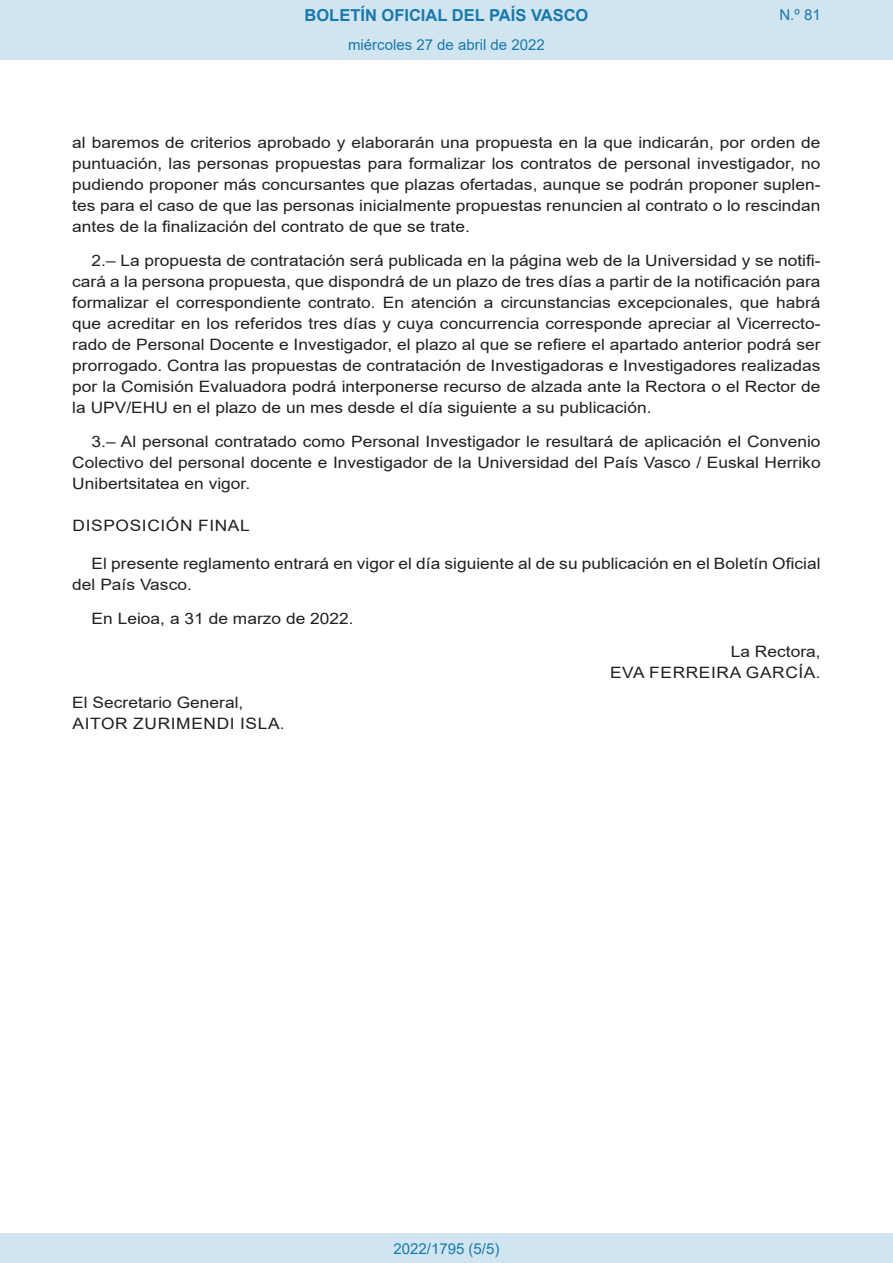
<style>
.page{position:relative;width:893px;height:1263px;background:#fff}
.page>*{position:absolute;margin:0;border:0;box-sizing:border-box;transform-origin:0 0}
.t1{font:700 16.5px "Arial";color:#1879ad}
.BOPVDetalle{font:15.6px/21px "Arial";color:#231f20;text-align:justify;scale:1.11 1}
.BOPVFirmaLugFec{font:15.6px "Arial";color:#231f20;scale:1.11 1}
.BOPVFirmaPuesto{font:15.6px "Arial";color:#231f20;scale:1.11 1}
.BOPVFirmaNombre{font:15.6px "Arial";letter-spacing:.035em;color:#231f20;scale:1.11 1}
.BOPVNombreLehen2{font:15.6px "Arial";letter-spacing:.035em;color:#231f20;scale:1.11 1}
.BOPVDisposicion{font:15.6px "Arial";letter-spacing:.035em;color:#231f20;scale:1.11 1}
.BOPVPuestoLehen2{font:15.6px "Arial";color:#231f20;scale:1.11 1}
.Paginacion_Centro{font:15px "Arial";color:#1879ad}
</style>
<div class="page">
<div style="left:0;top:0;width:893px;height:60px;background:#d0e5f0"></div>
<div style="left:0;top:1233px;width:893px;height:30px;background:#d0e5f0"></div>
<p class="t1" style="left:305px;top:3px;width:285px">BOLETÍN OFICIAL DEL PAÍS VASCO</p>
<p class="Paginacion_Centro" style="left:348px;top:35px;width:198px">miércoles 27 de abril de 2022</p>
<p class="Paginacion_Centro" style="left:779px;top:5px;width:43px">N.º 81</p>
<p class="BOPVDetalle" style="left:72px;top:132px;width:676px">al baremos de criterios aprobado y elaborarán una propuesta en la que indicarán, por orden de puntuación, las personas propuestas para formalizar los contratos de personal investigador, no pudiendo proponer más concursantes que plazas ofertadas, aunque se podrán proponer suplen&shy;tes para el caso de que las personas inicialmente propuestas renuncien al contrato o lo rescindan antes de la finalización del contrato de que se trate.</p>
<p class="BOPVDetalle" style="left:72px;top:250px;width:676px;text-indent:19px">2.– La propuesta de contratación será publicada en la página web de la Universidad y se notifi&shy;cará a la persona propuesta, que dispondrá de un plazo de tres días a partir de la notificación para formalizar el correspondiente contrato. En atención a circunstancias excepcionales, que habrá que acreditar en los referidos tres días y cuya concurrencia corresponde apreciar al Vicerrecto&shy;rado de Personal Docente e Investigador, el plazo al que se refiere el apartado anterior podrá ser prorrogado. Contra las propuestas de contratación de Investigadoras e Investigadores realizadas por la Comisión Evaluadora podrá interponerse recurso de alzada ante la Rectora o el Rector de la UPV/EHU en el plazo de un mes desde el día siguiente a su publicación.</p>
<p class="BOPVDetalle" style="left:72px;top:431px;width:676px;text-indent:19px">3.– Al personal contratado como Personal Investigador le resultará de aplicación el Convenio Colectivo del personal docente e Investigador de la Universidad del País Vasco / Euskal Herriko Unibertsitatea en vigor.</p>
<p class="BOPVDisposicion" style="left:73px;top:515px;width:161px">DISPOSICIÓN FINAL</p>
<p class="BOPVDetalle" style="left:72px;top:553px;width:676px;text-indent:19px">El presente reglamento entrará en vigor el día siguiente al de su publicación en el Boletín Oficial del País Vasco.</p>
<p class="BOPVFirmaLugFec" style="left:92px;top:607px;width:238px">En Leioa, a 31 de marzo de 2022.</p>
<p class="BOPVPuestoLehen2" style="left:731px;top:641px;width:82px">La Rectora,</p>
<p class="BOPVNombreLehen2" style="left:610px;top:662px;width:191px">EVA FERREIRA GARCÍA.</p>
<p class="BOPVFirmaPuesto" style="left:72px;top:692px;width:156px">El Secretario General,</p>
<p class="BOPVFirmaNombre" style="left:73px;top:713px;width:193px">AITOR ZURIMENDI ISLA.</p>
<p class="Paginacion_Centro" style="left:393px;top:1238px;width:107px">2022/1795 (5/5)</p>
</div>
